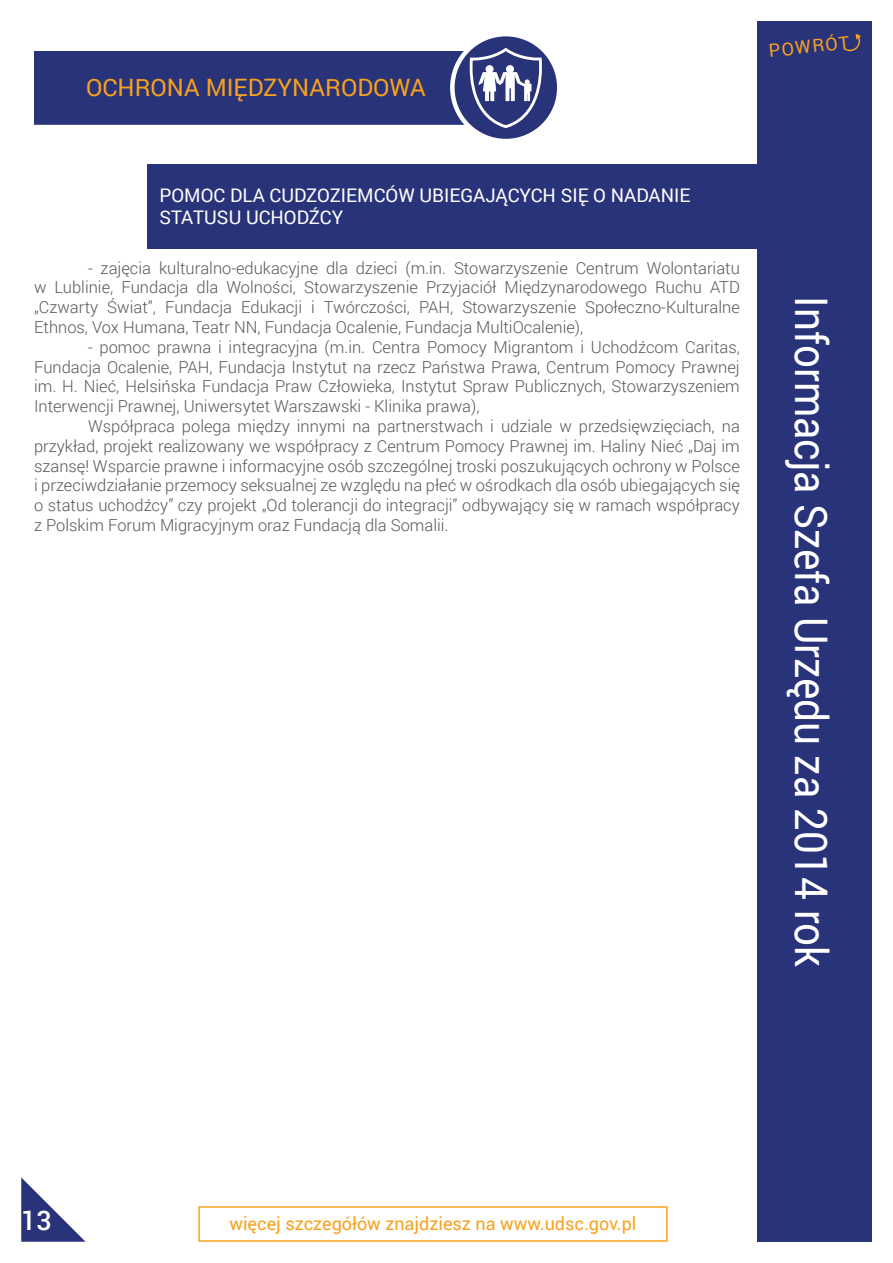
<style>
.page{position:relative;width:893px;height:1263px;background:#fff}
.page>*{position:absolute;margin:0;border:0;box-sizing:border-box;transform-origin:0 0}
.t1{font:45px "Roboto";color:#fff;scale:.9 1}
.t2{font:500 27px "Roboto";color:#fff}
.t3{font:24px "Roboto";color:#f8a11c}
.t4{font:18.75px "Roboto";color:#fff}
.t5{font:18px "Roboto";color:#f8a11c}
.t6{font:300 16.5px/19.8px "Roboto";color:#57585a;text-align:justify}
</style>
<div class="page">
<div style="left:757px;top:21px;width:115px;height:1221px;background:#29337a"></div>
<div style="left:147px;top:164px;width:618px;height:85px;background:#29337a"></div>
<div style="left:198px;top:1206px;width:470px;height:36px;border:2px solid #f8a11c"></div>
<svg style="left:21px;top:1177px;width:65px;height:65px"></svg>
<div style="left:35px;top:52px;width:442px;height:72px;background:#29337a"></div>
<div style="left:34px;top:51px;width:444px;height:74px;border:2px solid #29337a"></div>
<svg style="left:452px;top:34px;width:107px;height:107px;fill:#29337a"></svg>
<div style="left:450px;top:32px;width:111px;height:111px;border:4px solid #fff;border-radius:50%"></div>
<svg style="left:470px;top:48px;width:72px;height:80px"></svg>
<svg style="left:844px;top:34px;width:17px;height:18px"></svg>
<p class="t3" style="left:86px;top:71px;width:341px">OCHRONA MIĘDZYNARODOWA</p>
<p class="t5" style="left:767px;top:38px;width:82px;rotate:-6deg">POWRÓT</p>
<p class="t4" style="left:159px;top:182px;width:532px">POMOC DLA CUDZOZIEMCÓW UBIEGAJĄCYCH SIĘ O NADANIE</p>
<p class="t4" style="left:159px;top:204px;width:185px">STATUSU UCHODŹCY</p>
<p class="t6" style="left:34px;top:257px;width:707px;text-indent:54px">- zajęcia kulturalno-edukacyjne dla dzieci (m.in. Stowarzyszenie Centrum Wolontariatu w Lublinie, Fundacja dla Wolności, Stowarzyszenie Przyjaciół Międzynarodowego Ruchu ATD „Czwarty Świat”, Fundacja Edukacji i Twórczości, PAH, Stowarzyszenie Społeczno-Kulturalne Ethnos, Vox Humana, Teatr NN, Fundacja Ocalenie, Fundacja MultiOcalenie),</p>
<p class="t6" style="left:34px;top:337px;width:707px;text-indent:54px">- pomoc prawna i integracyjna (m.in. Centra Pomocy Migrantom i Uchodźcom Caritas, Fundacja Ocalenie, PAH, Fundacja Instytut na rzecz Państwa Prawa, Centrum Pomocy Prawnej im. H. Nieć, Helsińska Fundacja Praw Człowieka, Instytut Spraw Publicznych, Stowarzyszeniem Interwencji Prawnej, Uniwersytet Warszawski - Klinika prawa),</p>
<p class="t6" style="left:34px;top:416px;width:707px;text-indent:54px">Współpraca polega między innymi na partnerstwach i udziale w przedsięwzięciach, na przykład, projekt realizowany we współpracy z Centrum Pomocy Prawnej im. Haliny Nieć „Daj im szansę! Wsparcie prawne i informacyjne osób szczególnej troski poszukujących ochrony w Polsce i przeciwdziałanie przemocy seksualnej ze względu na płeć w ośrodkach dla osób ubiegających się o status uchodźcy” czy projekt „Od tolerancji do integracji” odbywający się w ramach współpracy z Polskim Forum Migracyjnym oraz Fundacją dla Somalii.</p>
<p class="t1" style="left:843px;top:296px;width:747px;rotate:90deg">Informacja Szefa Urzędu za 2014 rok</p>
<p class="t2" style="left:21px;top:1202px;width:32px">13</p>
<p class="t5" style="left:229px;top:1211px;width:408px">więcej szczegółów znajdziesz na www.udsc.gov.pl</p>
</div>
